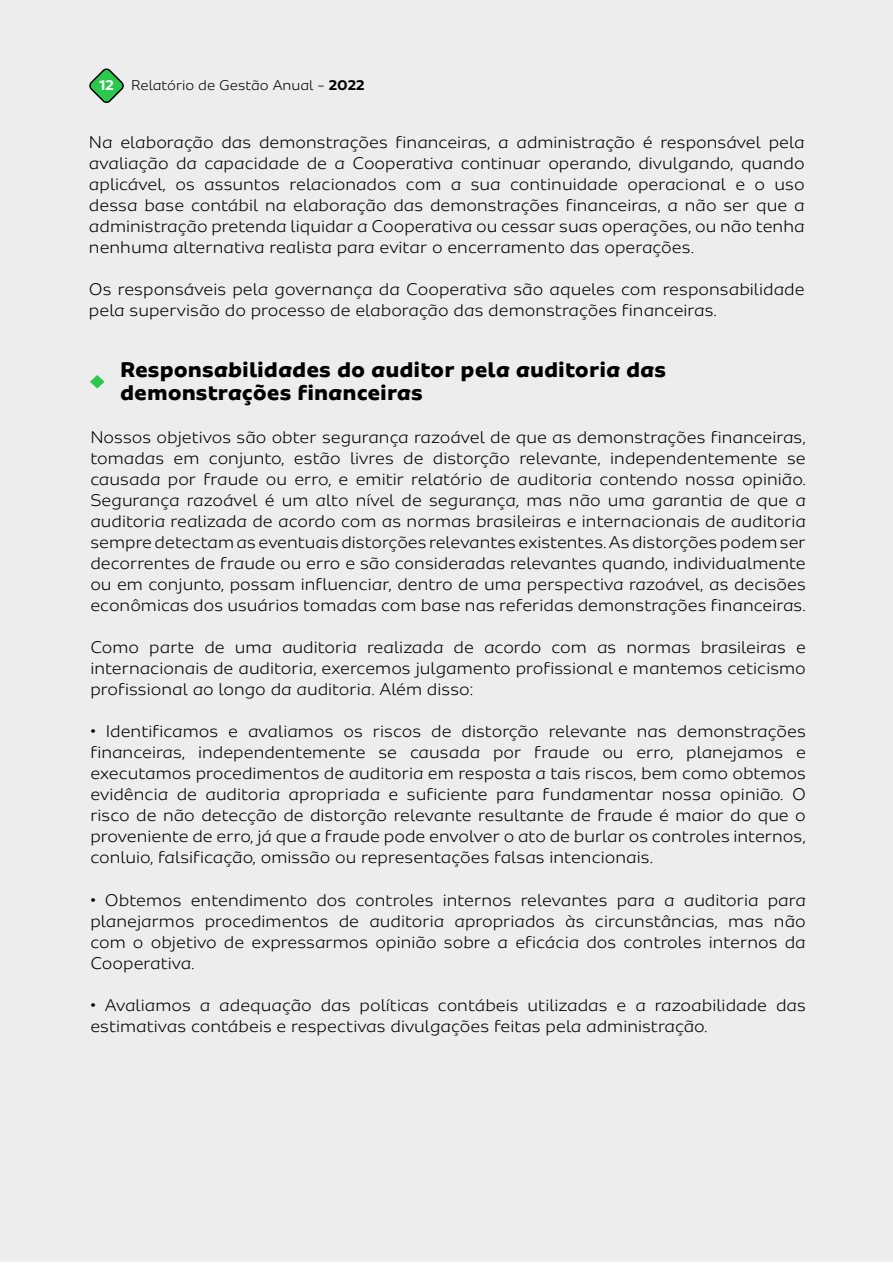
<style>
.page{position:relative;width:893px;height:1263px;background:#fff}
.page>*{position:absolute;margin:0;border:0;box-sizing:border-box;transform-origin:0 0}
.t1{font:800 22.5px/22.5px "Sua";color:#000}
.t2{font:300 18px/21px "Sua";color:#000;text-align:justify}
.t3{font:300 15px "Sua";color:#000}
.s1{font-weight:700;color:#fff}
.s2{font-weight:700}
</style>
<div class="page">
<div style="left:0;top:0;width:892px;height:1248px;background:#ededed"></div>
<svg style="left:89px;top:68px;width:35px;height:35px"></svg>
<svg style="left:90px;top:375px;width:15px;height:14px"></svg>
<p class="t3" style="left:99px;top:77px;width:267px"><span class="s1">12</span> Relatório de Gestão Anual - <span class="s2">2022</span></p>
<p class="t2" style="left:89px;top:132px;width:717px">Na elaboração das demonstrações financeiras, a administração é responsável pela avaliação da capacidade de a Cooperativa continuar operando, divulgando, quando aplicável, os assuntos relacionados com a sua continuidade operacional e o uso dessa base contábil na elaboração das demonstrações financeiras, a não ser que a administração pretenda liquidar a Cooperativa ou cessar suas operações, ou não tenha nenhuma alternativa realista para evitar o encerramento das operações.</p>
<p class="t2" style="left:89px;top:279px;width:717px">Os responsáveis pela governança da Cooperativa são aqueles com responsabilidade pela supervisão do processo de elaboração das demonstrações financeiras.</p>
<p class="t1" style="left:120px;top:358px;width:548px">Responsabilidades do auditor pela auditoria das demonstrações financeiras</p>
<p class="t2" style="left:90px;top:427px;width:717px">Nossos objetivos são obter segurança razoável de que as demonstrações financeiras, tomadas em conjunto, estão livres de distorção relevante, independentemente se causada por fraude ou erro, e emitir relatório de auditoria contendo nossa opinião.<br>Segurança razoável é um alto nível de segurança, mas não uma garantia de que a auditoria realizada de acordo com as normas brasileiras e internacionais de auditoria sempre detectam as eventuais distorções relevantes existentes. As distorções podem ser decorrentes de fraude ou erro e são consideradas relevantes quando, individualmente ou em conjunto, possam influenciar, dentro de uma perspectiva razoável, as decisões econômicas dos usuários tomadas com base nas referidas demonstrações financeiras.</p>
<p class="t2" style="left:90px;top:637px;width:717px">Como parte de uma auditoria realizada de acordo com as normas brasileiras e internacionais de auditoria, exercemos julgamento profissional e mantemos ceticismo profissional ao longo da auditoria. Além disso:</p>
<p class="t2" style="left:90px;top:721px;width:717px"><span class="s2">•</span> Identificamos e avaliamos os riscos de distorção relevante nas demonstrações financeiras, independentemente se causada por fraude ou erro, planejamos e executamos procedimentos de auditoria em resposta a tais riscos, bem como obtemos evidência de auditoria apropriada e suficiente para fundamentar nossa opinião. O risco de não detecção de distorção relevante resultante de fraude é maior do que o proveniente de erro, já que a fraude pode envolver o ato de burlar os controles internos, conluio, falsificação, omissão ou representações falsas intencionais.</p>
<p class="t2" style="left:90px;top:889px;width:717px"><span class="s2">•</span> Obtemos entendimento dos controles internos relevantes para a auditoria para planejarmos procedimentos de auditoria apropriados às circunstâncias, mas não com o objetivo de expressarmos opinião sobre a eficácia dos controles internos da Cooperativa.</p>
<p class="t2" style="left:90px;top:994px;width:717px"><span class="s2">•</span> Avaliamos a adequação das políticas contábeis utilizadas e a razoabilidade das estimativas contábeis e respectivas divulgações feitas pela administração.</p>
</div>
